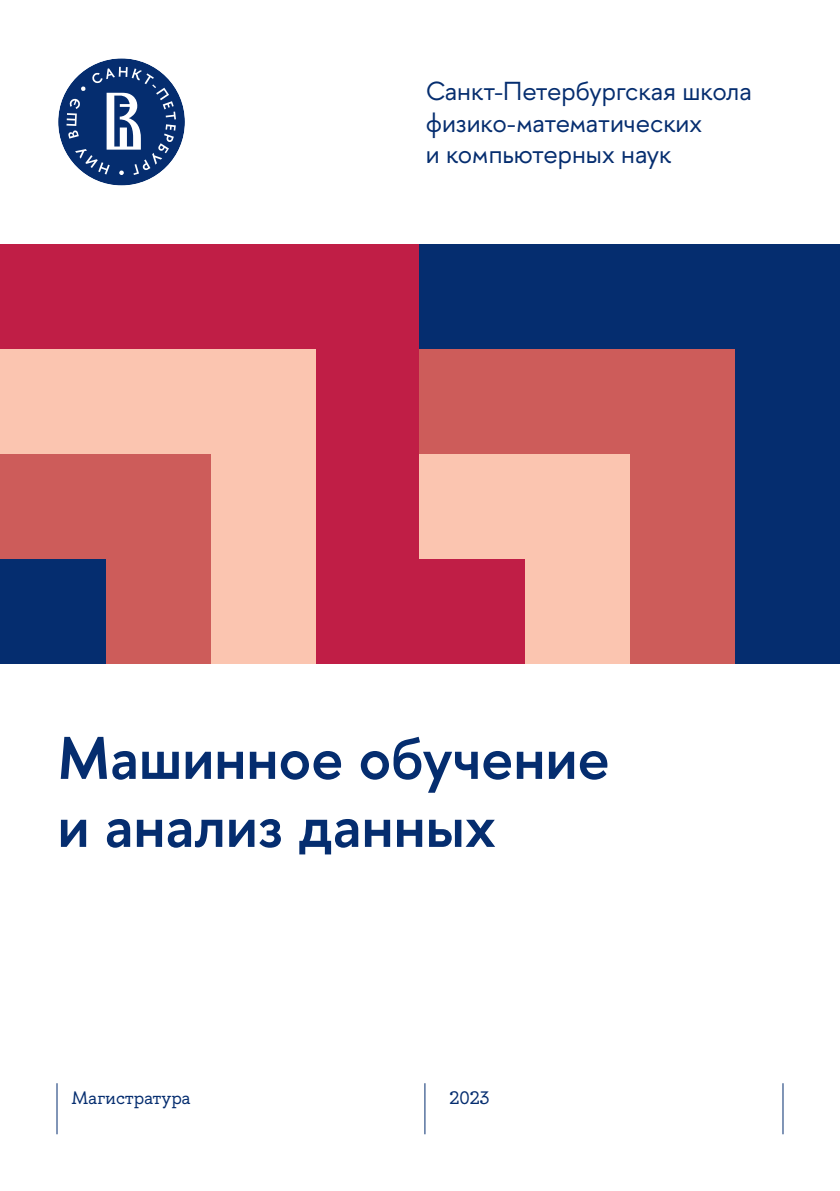
<style>
.page{position:relative;width:840px;height:1191px;background:#fff}
.page>*{position:absolute;margin:0;border:0;box-sizing:border-box;transform-origin:0 0}
.t1{font:600 60px/68px "HSE Sans";color:#052d6f}
.t2{font:26px/31.2px "HSE Sans";color:#052d6f}
.t3{font:18px "HSE Slab";color:#052d6f}
</style>
<div class="page">
<hr style="left:782px;top:1083px;width:1px;height:51px;background:#052d6f">
<hr style="left:56px;top:1083px;width:1px;height:51px;background:#052d6f">
<hr style="left:424px;top:1083px;width:1px;height:51px;background:#052d6f">
<div style="left:0;top:244px;width:420px;height:420px;background:#c01e46"></div>
<div style="left:0;top:349px;width:315px;height:315px;background:#fbc5b0"></div>
<div style="left:0;top:454px;width:210px;height:210px;background:#cd5c5a"></div>
<div style="left:0;top:559px;width:105px;height:105px;background:#052d6f"></div>
<div style="left:419px;top:244px;width:420px;height:420px;background:#052d6f"></div>
<div style="left:419px;top:349px;width:315px;height:315px;background:#cd5c5a"></div>
<div style="left:419px;top:454px;width:210px;height:210px;background:#fbc5b0"></div>
<div style="left:419px;top:559px;width:105px;height:105px;background:#c01e46"></div>
<svg style="left:58px;top:58px;width:127px;height:128px"></svg>
<p class="t2" style="left:425px;top:76px;width:327px">Санкт-Петербургская школа физико-математических<br>и компьютерных наук</p>
<h1 class="t1" style="left:57px;top:724px;width:553px">Машинное обучение и анализ данных</h1>
<p class="t3" style="left:71px;top:1086px;width:121px">Магистратура</p>
<p class="t3" style="left:449px;top:1086px;width:42px">2023</p>
</div>
